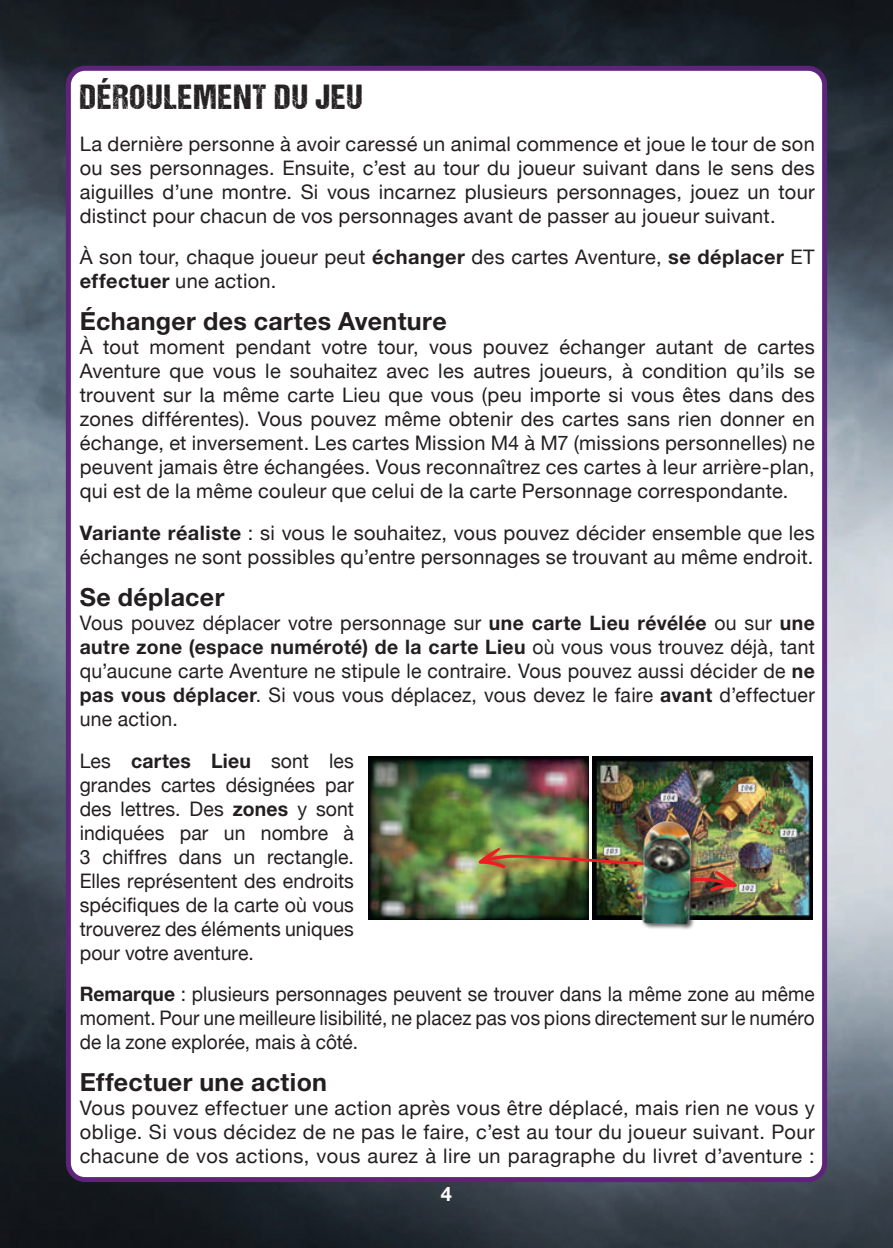
<style>
.page{position:relative;width:893px;height:1248px;background:#fff}
.page>*{position:absolute;margin:0;border:0;box-sizing:border-box;transform-origin:0 0}
.t1{font:35px "DCC Ash";letter-spacing:.04em;color:#231f20}
.t2{font:700 25px "Helvetica Neue LT Std";letter-spacing:.015em;color:#231f20}
.t3{font:20px/24px "Helvetica Neue";letter-spacing:.015em;color:#231f20;text-align:justify}
.t4{font:20px/24px "Helvetica Neue";letter-spacing:.015em;color:#231f20;text-align:justify;scale:.96 1}
.t5{font:700 20px "Helvetica Neue LT Std";letter-spacing:.025em;color:#231f20}
.t6{font:700 20px "Helvetica Neue LT Std";color:#fff}
.s1{font-family:"Helvetica Neue LT Std";font-weight:700}
.s2{font-family:"Helvetica Neue";font-weight:400}
</style>
<div class="page">
<img style="left:0;top:0;width:893px;height:1247px">
<div style="left:68px;top:68px;width:757px;height:1111px;background:#fff;border-radius:17px"></div>
<div style="left:66px;top:66px;width:761px;height:1115px;border:5px solid #5e247c;border-radius:17px"></div>
<img style="left:368px;top:756px;width:220px;height:163px">
<img style="left:592px;top:756px;width:220px;height:163px">
<img style="left:478px;top:811px;width:259px;height:119px">
<h1 class="t1" style="left:80px;top:78px;width:284px">DÉROULEMENT DU JEU</h1>
<p class="t3" style="left:80px;top:131px;width:737px">La dernière personne à avoir caressé un animal commence et joue le tour de son ou ses personnages. Ensuite, c’est au tour du joueur suivant dans le sens des aiguilles d’une montre. Si vous incarnez plusieurs personnages, jouez un tour distinct pour chacun de vos personnages avant de passer au joueur suivant.</p>
<p class="t3" style="left:80px;top:245px;width:737px">À son tour, chaque joueur peut <span class="s1">échanger</span> des cartes Aventure, <span class="s1">se déplacer</span> ET <span class="s1">effectuer</span> une action.</p>
<p class="t2" style="left:80px;top:306px;width:369px">Échanger des cartes Aventure</p>
<p class="t3" style="left:80px;top:335px;width:737px">À tout moment pendant votre tour, vous pouvez échanger autant de cartes Aventure que vous le souhaitez avec les autres joueurs, à condition qu’ils se trouvent sur la même carte Lieu que vous (peu importe si vous êtes dans des zones différentes). Vous pouvez même obtenir des cartes sans rien donner en échange, et inversement. Les cartes Mission M4 à M7 (missions personnelles) ne peuvent jamais être échangées. Vous reconnaîtrez ces cartes à leur arrière-plan, qui est de la même couleur que celui de la carte Personnage correspondante.</p>
<p class="t3" style="left:80px;top:520px;width:736px"><span class="s1">Variante réaliste</span> : si vous le souhaitez, vous pouvez décider ensemble que les échanges ne sont possibles qu’entre personnages se trouvant au même endroit.</p>
<p class="t2" style="left:80px;top:581px;width:146px">Se déplacer</p>
<p class="t3" style="left:80px;top:610px;width:737px">Vous pouvez déplacer votre personnage sur <span class="s1">une carte Lieu révélée</span> ou sur <span class="s1">une</span></p>
<p class="t5" style="left:80px;top:634px;width:737px">autre zone (espace numéroté) de la carte Lieu <span class="s2">où vous vous trouvez déjà, tant</span></p>
<p class="t3" style="left:80px;top:658px;width:737px">qu’aucune carte Aventure ne stipule le contraire. Vous pouvez aussi décider de <span class="s1">ne pas vous déplacer</span>. Si vous vous déplacez, vous devez le faire <span class="s1">avant</span> d’effectuer une action.</p>
<p class="t3" style="left:80px;top:748px;width:276px">Les <span class="s1">cartes Lieu</span> sont les grandes cartes désignées par des lettres. Des <span class="s1">zones</span> y sont indiquées par un nombre à 3 chiffres dans un rectangle.<br>Elles représentent des endroits spécifiques de la carte où vous trouverez des éléments uniques pour votre aventure.</p>
<p class="t4" style="left:80px;top:981px;width:767px"><span class="s1">Remarque</span> : plusieurs personnages peuvent se trouver dans la même zone au même moment. Pour une meilleure lisibilité, ne placez pas vos pions directement sur le numéro de la zone explorée, mais à côté.</p>
<p class="t2" style="left:80px;top:1066px;width:249px">Effectuer une action</p>
<p class="t3" style="left:80px;top:1095px;width:737px">Vous pouvez effectuer une action après vous être déplacé, mais rien ne vous y oblige. Si vous décidez de ne pas le faire, c’est au tour du joueur suivant. Pour chacune de vos actions, vous aurez à lire un paragraphe du livret d’aventure :</p>
<p class="t6" style="left:441px;top:1180px;width:13px">4</p>
</div>
